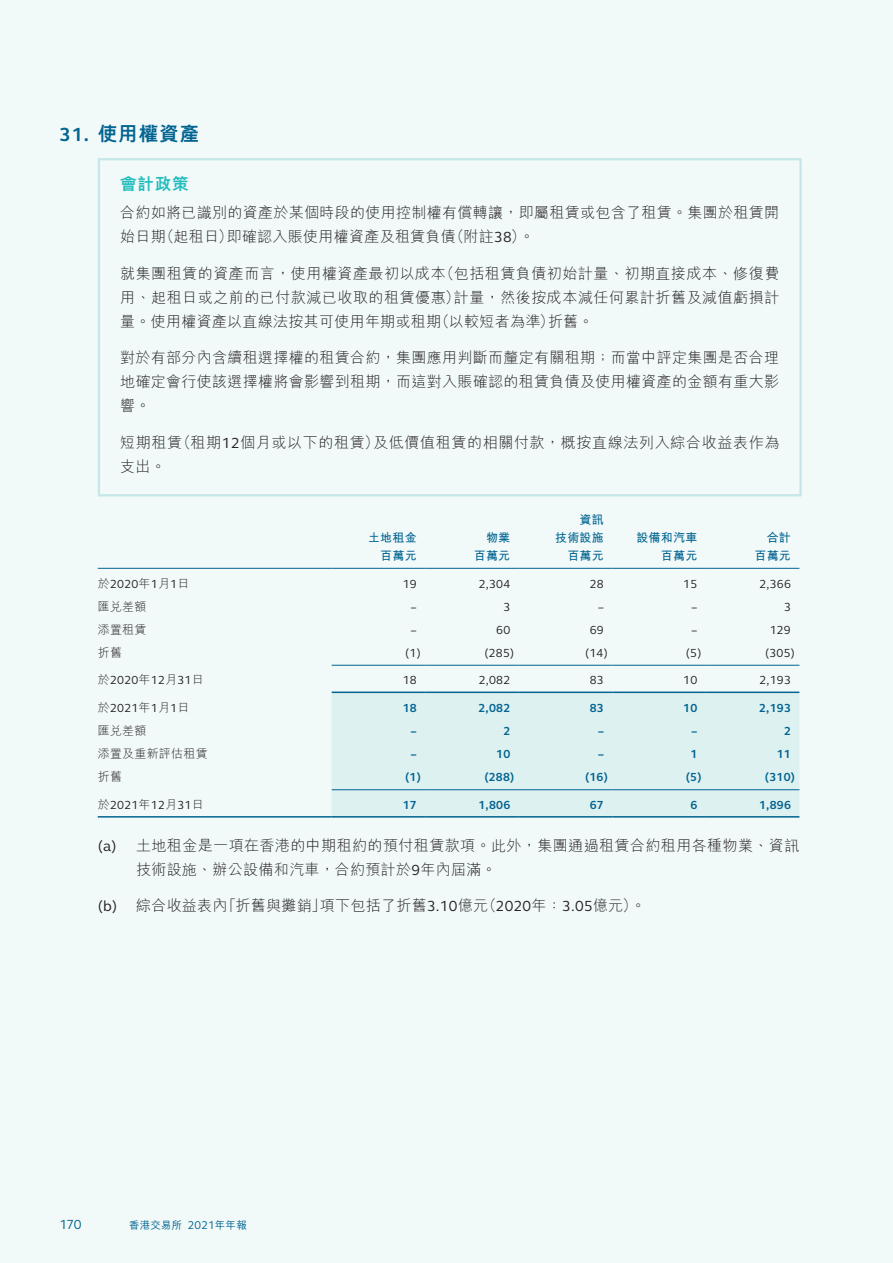
<style>
.page{position:relative;width:893px;height:1263px;background:#f1f9f9}
.page>*{position:absolute;margin:0;border:0;box-sizing:border-box;transform-origin:0 0}
.t1{font:800 19.5px "M Hei HK";letter-spacing:.05em;color:#026491}
.t2{font:800 16.5px "M Hei HK";color:#21bdbd}
.t3{font:300 15px/24px "M Hei HK";letter-spacing:.02em;color:#231f20}
.t4{font:300 15px/24px "M Hei HK";letter-spacing:.045em;color:#231f20}
.t5{font:13.5px "FS Elliot Pro";color:#026491}
.t6{font:12px "FS Elliot Pro";letter-spacing:.02em;color:#231f20}
.t7{font:700 12px "FS Elliot Pro";letter-spacing:.02em;color:#026491}
.t8{font:700 12px/18px "M Hei HK";letter-spacing:.02em;color:#026491;text-align:right}
.t9{font:300 12px "M Hei HK";letter-spacing:.02em;color:#231f20}
.t10{font:500 10.5px "M Hei HK";letter-spacing:.015em;color:#026491}
.s1{font-family:"FS Elliot Pro";font-weight:700}
.s2{font-family:"FS Elliot Pro";font-weight:400}
.s3{font-family:"M Hei HK";font-weight:300}
.s4{font-family:"FS Elliot Pro";font-weight:400;font-size:11.55px}
</style>
<div class="page">
<hr style="left:98px;top:158px;width:704px;height:2px;background:#c6e7e8">
<hr style="left:98px;top:160px;width:2px;height:334px;background:#c6e7e8">
<hr style="left:799px;top:160px;width:3px;height:334px;background:#c6e7e8">
<hr style="left:98px;top:494px;width:704px;height:2px;background:#c6e7e8">
<div style="left:332px;top:693px;width:467px;height:123px;background:#def1f1"></div>
<hr style="left:98px;top:568px;width:234px;height:1px;background:#026491">
<hr style="left:332px;top:568px;width:93px;height:1px;background:#026491">
<hr style="left:425px;top:568px;width:94px;height:1px;background:#026491">
<hr style="left:519px;top:568px;width:93px;height:1px;background:#026491">
<hr style="left:612px;top:568px;width:94px;height:1px;background:#026491">
<hr style="left:706px;top:568px;width:93px;height:1px;background:#026491">
<hr style="left:332px;top:665px;width:93px;height:1px;background:#026491">
<hr style="left:425px;top:665px;width:94px;height:1px;background:#026491">
<hr style="left:519px;top:665px;width:93px;height:1px;background:#026491">
<hr style="left:612px;top:665px;width:94px;height:1px;background:#026491">
<hr style="left:706px;top:665px;width:93px;height:1px;background:#026491">
<hr style="left:332px;top:691px;width:93px;height:2px;background:#026491">
<hr style="left:425px;top:691px;width:94px;height:2px;background:#026491">
<hr style="left:519px;top:691px;width:93px;height:2px;background:#026491">
<hr style="left:612px;top:691px;width:94px;height:2px;background:#026491">
<hr style="left:706px;top:691px;width:93px;height:2px;background:#026491">
<hr style="left:332px;top:789px;width:93px;height:1px;background:#026491">
<hr style="left:425px;top:789px;width:94px;height:1px;background:#026491">
<hr style="left:519px;top:789px;width:93px;height:1px;background:#026491">
<hr style="left:612px;top:789px;width:94px;height:1px;background:#026491">
<hr style="left:706px;top:789px;width:93px;height:1px;background:#026491">
<hr style="left:98px;top:816px;width:234px;height:1px;background:#026491">
<hr style="left:332px;top:816px;width:93px;height:1px;background:#026491">
<hr style="left:425px;top:816px;width:94px;height:1px;background:#026491">
<hr style="left:519px;top:816px;width:93px;height:1px;background:#026491">
<hr style="left:612px;top:816px;width:94px;height:1px;background:#026491">
<hr style="left:706px;top:816px;width:93px;height:1px;background:#026491">
<h1 class="t1" style="left:60px;top:124px;width:141px"><span class="s1">31.</span> 使用權資產</h1>
<p class="t2" style="left:120px;top:175px;width:70px">會計政策</p>
<p class="t3" style="left:120px;top:200px;width:660px">合約如將已識別的資產於某個時段的使用控制權有償轉讓，即屬租賃或包含了租賃。集團於租賃開始日期（起租日）即確認入賬使用權資產及租賃負債（附註<span class="s2">38</span>）。</p>
<p class="t3" style="left:120px;top:260px;width:661px;text-align:justify">就集團租賃的資產而言，使用權資產最初以成本（包括租賃負債初始計量、初期直接成本、修復費用、起租日或之前的已付款減已收取的租賃優惠）計量，然後按成本減任何累計折舊及減值虧損計量。使用權資產以直線法按其可使用年期或租期（以較短者為準）折舊。</p>
<p class="t3" style="left:120px;top:345px;width:660px;text-align:justify">對於有部分內含續租選擇權的租賃合約，集團應用判斷而釐定有關租期；而當中評定集團是否合理地確定會行使該選擇權將會影響到租期，而這對入賬確認的租賃負債及使用權資產的金額有重大影響。</p>
<p class="t4" style="left:120px;top:430px;width:661px">短期租賃（租期<span class="s2">12</span>個月或以下的租賃）及低價值租賃的相關付款，概按直線法列入綜合收益表作為支出。</p>
<p class="t8" style="left:368px;top:528px;width:50px">土地租金百萬元</p>
<p class="t8" style="left:474px;top:528px;width:38px">物業百萬元</p>
<p class="t8" style="left:555px;top:510px;width:50px">資訊<br>技術設施百萬元</p>
<p class="t8" style="left:636px;top:528px;width:62px">設備和汽車百萬元</p>
<p class="t8" style="left:754px;top:528px;width:38px">合計百萬元</p>
<p class="t6" style="left:98px;top:575px;width:93px"><span class="s3">於</span>2020<span class="s3">年</span>1<span class="s3">月</span>1<span class="s3">日</span></p>
<p class="t6" style="left:403px;top:575px;width:16px">19</p>
<p class="t6" style="left:479px;top:575px;width:33px">2,304</p>
<p class="t6" style="left:590px;top:575px;width:16px">28</p>
<p class="t6" style="left:683px;top:575px;width:16px">15</p>
<p class="t6" style="left:759px;top:575px;width:33px">2,366</p>
<p class="t9" style="left:98px;top:598px;width:50px">匯兌差額</p>
<p class="t6" style="left:411px;top:598px;width:7px">–</p>
<p class="t6" style="left:503px;top:598px;width:8px">3</p>
<p class="t6" style="left:598px;top:598px;width:7px">–</p>
<p class="t6" style="left:692px;top:598px;width:7px">–</p>
<p class="t6" style="left:784px;top:598px;width:8px">3</p>
<p class="t9" style="left:98px;top:621px;width:50px">添置租賃</p>
<p class="t6" style="left:411px;top:622px;width:7px">–</p>
<p class="t6" style="left:496px;top:622px;width:16px">60</p>
<p class="t6" style="left:590px;top:622px;width:16px">69</p>
<p class="t6" style="left:692px;top:622px;width:7px">–</p>
<p class="t6" style="left:770px;top:622px;width:23px">129</p>
<p class="t9" style="left:98px;top:644px;width:26px">折舊</p>
<p class="t6" style="left:405px;top:645px;width:17px">(1)</p>
<p class="t6" style="left:484px;top:645px;width:31px">(285)</p>
<p class="t6" style="left:585px;top:645px;width:24px">(14)</p>
<p class="t6" style="left:686px;top:645px;width:17px">(5)</p>
<p class="t6" style="left:765px;top:645px;width:31px">(305)</p>
<p class="t6" style="left:98px;top:672px;width:107px"><span class="s3">於</span>2020<span class="s3">年</span>12<span class="s3">月</span>31<span class="s3">日</span></p>
<p class="t6" style="left:403px;top:672px;width:16px">18</p>
<p class="t6" style="left:479px;top:672px;width:33px">2,082</p>
<p class="t6" style="left:590px;top:672px;width:16px">83</p>
<p class="t6" style="left:683px;top:672px;width:16px">10</p>
<p class="t6" style="left:759px;top:672px;width:33px">2,193</p>
<p class="t6" style="left:98px;top:700px;width:93px"><span class="s3">於</span>2021<span class="s3">年</span>1<span class="s3">月</span>1<span class="s3">日</span></p>
<p class="t7" style="left:403px;top:700px;width:16px">18</p>
<p class="t7" style="left:478px;top:700px;width:33px">2,082</p>
<p class="t7" style="left:590px;top:700px;width:16px">83</p>
<p class="t7" style="left:683px;top:700px;width:16px">10</p>
<p class="t7" style="left:759px;top:700px;width:33px">2,193</p>
<p class="t9" style="left:98px;top:722px;width:50px">匯兌差額</p>
<p class="t7" style="left:411px;top:723px;width:7px">–</p>
<p class="t7" style="left:503px;top:723px;width:8px">2</p>
<p class="t7" style="left:598px;top:723px;width:7px">–</p>
<p class="t7" style="left:692px;top:723px;width:7px">–</p>
<p class="t7" style="left:784px;top:723px;width:8px">2</p>
<p class="t9" style="left:98px;top:745px;width:111px">添置及重新評估租賃</p>
<p class="t7" style="left:411px;top:746px;width:7px">–</p>
<p class="t7" style="left:496px;top:746px;width:16px">10</p>
<p class="t7" style="left:598px;top:746px;width:7px">–</p>
<p class="t7" style="left:690px;top:746px;width:8px">1</p>
<p class="t7" style="left:777px;top:746px;width:16px">11</p>
<p class="t9" style="left:98px;top:768px;width:26px">折舊</p>
<p class="t7" style="left:405px;top:769px;width:17px">(1)</p>
<p class="t7" style="left:484px;top:769px;width:32px">(288)</p>
<p class="t7" style="left:585px;top:769px;width:24px">(16)</p>
<p class="t7" style="left:686px;top:769px;width:17px">(5)</p>
<p class="t7" style="left:765px;top:769px;width:32px">(310)</p>
<p class="t6" style="left:98px;top:797px;width:107px"><span class="s3">於</span>2021<span class="s3">年</span>12<span class="s3">月</span>31<span class="s3">日</span></p>
<p class="t7" style="left:403px;top:797px;width:16px">17</p>
<p class="t7" style="left:478px;top:797px;width:33px">1,806</p>
<p class="t7" style="left:590px;top:797px;width:16px">67</p>
<p class="t7" style="left:690px;top:797px;width:8px">6</p>
<p class="t7" style="left:759px;top:797px;width:33px">1,896</p>
<p class="t3" style="left:136px;top:832px;width:665px;text-indent:-38px"><span class="s2">(a)</span> 土地租金是一項在香港的中期租約的預付租賃款項。此外，集團通過租賃合約租用各種物業、資訊技術設施、辦公設備和汽車，合約預計於<span class="s2">9</span>年內屆滿。</p>
<p class="t3" style="left:98px;top:893px;width:550px"><span class="s2">(b)</span> 綜合收益表內「折舊與攤銷」項下包括了折舊<span class="s2">3.10</span>億元（<span class="s2">2020</span>年：<span class="s2">3.05</span>億元）。</p>
<p class="t5" style="left:60px;top:1215px;width:24px">170</p>
<p class="t10" style="left:129px;top:1217px;width:119px">香港交易所 <span class="s4">2021</span>年年報</p>
</div>
